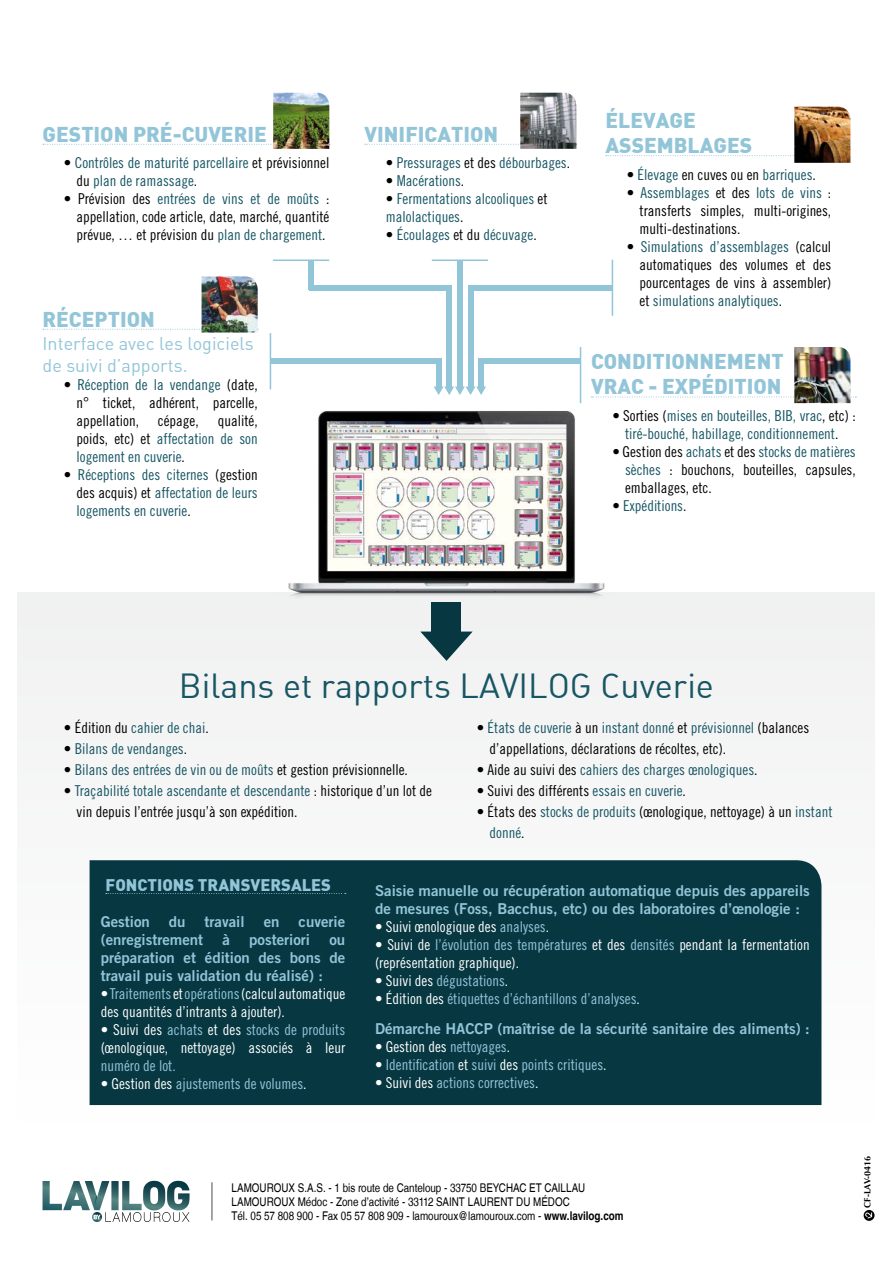
<style>
.page{position:relative;width:893px;height:1263px;background:#fff}
.page>*{position:absolute;margin:0;border:0;box-sizing:border-box;transform-origin:0 0}
.t1{font:34.05px "DIN Alternate";color:#175664}
.t2{font:900 21px/25.2px "DIN";color:#92c5d8}
.t3{font:18px/21.6px "DIN Alternate";color:#92c5d8}
.t4{font:900 16.5px "DIN";color:#92c5d8}
.t5{font:15px/18px "Trade Gothic LT Std Cn 18";color:#000;text-align:justify}
.t6{font:15px/18px "Trade Gothic LT Std Cn 18";color:#175664}
.t7{font:15px/18px "Trade Gothic LT Std Cn 18";color:#fff}
.t8{font:15px/18px "Trade Gothic LT Std Bd 2";color:#92c5d8;text-align:justify}
.t9{font:15px "Trade Gothic LT Std Cn 18";color:#92c5d8}
.t10{font:12px/14.4px "Nimbus San L Reg Con";color:#000}
.t11{font:700 9px "Optima LT Std";color:#000}
.s1{color:#000}
.s2{color:#175664}
.s3{color:#92c5d8}
.s4{color:#fff}
.s5{font-family:"Nimbus San L Bol Con"}
</style>
<div class="page">
<div style="left:0;top:592px;width:893px;height:536px;background:#f5f5f5"></div>
<div style="left:90px;top:860px;width:731px;height:245px;background:#073842"></div>
<svg style="left:43px;top:144px;width:287px;height:1px"></svg>
<svg style="left:43px;top:329px;width:159px;height:1px"></svg>
<svg style="left:365px;top:144px;width:212px;height:1px"></svg>
<svg style="left:606px;top:155px;width:188px;height:1px"></svg>
<svg style="left:620px;top:397px;width:236px;height:1px"></svg>
<svg style="left:106px;top:893px;width:240px;height:1px"></svg>
<img style="left:288px;top:376px;width:331px;height:249px">
<img style="left:273px;top:93px;width:56px;height:56px">
<img style="left:202px;top:276px;width:56px;height:57px">
<img style="left:520px;top:93px;width:56px;height:56px">
<img style="left:794px;top:107px;width:56px;height:56px">
<img style="left:794px;top:347px;width:56px;height:56px">
<div style="left:457px;top:260px;width:6px;height:128px;background:#92c5d8"></div>
<div style="left:432px;top:602px;width:29px;height:37px;background:#073842"></div>
<div style="left:468px;top:285px;width:5px;height:103px;background:#92c5d8"></div>
<div style="left:446px;top:285px;width:6px;height:103px;background:#92c5d8"></div>
<div style="left:478px;top:358px;width:6px;height:30px;background:#92c5d8"></div>
<div style="left:436px;top:358px;width:5px;height:30px;background:#92c5d8"></div>
<div style="left:309px;top:260px;width:5px;height:30px;background:#92c5d8"></div>
<div style="left:478px;top:358px;width:103px;height:6px;background:#92c5d8"></div>
<div style="left:270px;top:358px;width:171px;height:6px;background:#92c5d8"></div>
<div style="left:309px;top:285px;width:142px;height:5px;background:#92c5d8"></div>
<div style="left:468px;top:285px;width:144px;height:5px;background:#92c5d8"></div>
<hr style="left:432px;top:259px;width:56px;height:2px;background:#92c5d8">
<hr style="left:273px;top:259px;width:56px;height:2px;background:#92c5d8">
<hr style="left:270px;top:333px;width:1px;height:56px;background:#92c5d8">
<hr style="left:580px;top:347px;width:1px;height:56px;background:#92c5d8">
<hr style="left:612px;top:260px;width:1px;height:56px;background:#92c5d8">
<svg style="left:420px;top:631px;width:53px;height:30px"></svg>
<svg style="left:434px;top:387px;width:52px;height:8px"></svg>
<div style="left:0;top:0;width:17px;height:1263px;background:#fff"></div>
<div style="left:874px;top:0;width:19px;height:1263px;background:#fff"></div>
<svg style="left:864px;top:1210px;width:10px;height:11px"></svg>
<hr style="left:211px;top:1182px;width:2px;height:38px;background:#87888a">
<svg style="left:43px;top:1181px;width:147px;height:41px"></svg>
<h2 class="t2" style="left:43px;top:120px;width:226px">GESTION PRÉ-CUVERIE</h2>
<p class="t6" style="left:77px;top:154px;width:254px;text-indent:-13px"><span class="s1">•</span> Contrôles de maturité parcellaire <span class="s1">et prévisionnel du</span> plan de ramassage<span class="s1">.</span></p>
<p class="t5" style="left:77px;top:190px;width:254px;text-indent:-13px">• Prévision des <span class="s2">entrées de vins et de moûts</span> : appellation, code article, date, marché, quantité prévue, … et prévision du <span class="s2">plan de chargement</span>.</p>
<h2 class="t2" style="left:43px;top:305px;width:114px">RÉCEPTION</h2>
<p class="t3" style="left:43px;top:333px;width:213px">Interface avec les logiciels de suivi d’apports.</p>
<p class="t5" style="left:77px;top:375px;width:183px;text-indent:-13px">• <span class="s2">Réception de la vendange</span> (date, n° ticket, adhérent, parcelle, appellation,</p>
<p class="t6" style="left:77px;top:411px;width:183px;text-align:justify;text-indent:141px"><span class="s1">qualité, poids, etc) et</span> affectation de son logement en cuverie<span class="s1">.</span></p>
<p class="t6" style="left:77px;top:465px;width:183px;text-align:justify;text-indent:-13px"><span class="s1">•</span> Réceptions des citernes <span class="s1">(gestion des acquis) et</span> affectation de leurs logements en cuverie<span class="s1">.</span></p>
<p class="t5" style="left:158px;top:411px;width:42px">cépage,</p>
<h2 class="t2" style="left:365px;top:120px;width:135px">VINIFICATION</h2>
<p class="t6" style="left:386px;top:154px;width:186px"><span class="s1">•</span> Pressurages <span class="s1">et des</span> débourbages<span class="s1">.</span></p>
<p class="t6" style="left:386px;top:172px;width:80px"><span class="s1">•</span> Macérations<span class="s1">.</span></p>
<p class="t6" style="left:386px;top:190px;width:163px"><span class="s1">•</span> Fermentations alcooliques <span class="s1">et </span>malolactiques<span class="s1">.</span></p>
<p class="t6" style="left:386px;top:226px;width:152px"><span class="s1">•</span> Écoulages <span class="s1">et du</span> décuvage<span class="s1">.</span></p>
<h2 class="t2" style="left:605px;top:107px;width:148px">ÉLEVAGE<br>ASSEMBLAGES</h2>
<p class="t6" style="left:627px;top:165px;width:191px"><span class="s1">•</span> Élevage <span class="s1">en cuves ou en</span> barriques<span class="s1">.</span></p>
<p class="t5" style="left:639px;top:183px;width:193px;text-indent:-13px">• <span class="s2">Assemblages</span> et des <span class="s2">lots de vins</span> : transferts simples, multi-origines, multi-destinations.</p>
<p class="t5" style="left:639px;top:237px;width:193px;text-indent:-13px">• <span class="s2">Simulations d’assemblages</span> (calcul automatiques des volumes et des pourcentages de vins à assembler) et <span class="s2">simulations analytiques</span>.</p>
<h2 class="t2" style="left:591px;top:348px;width:194px">CONDITIONNEMENT<br>VRAC - EXPÉDITION</h2>
<p class="t6" style="left:612px;top:406px;width:245px;text-align:center"><span class="s1">• Sorties (</span>mises en bouteilles, BIB, vrac<span class="s1">, etc) : </span>tiré-bouché, habillage, conditionnement<span class="s1">.</span></p>
<p class="t5" style="left:625px;top:442px;width:232px;text-indent:-13px">• Gestion des <span class="s2">achats</span> et des <span class="s2">stocks de matières sèches</span> : bouchons, bouteilles, capsules, emballages, etc.</p>
<p class="t6" style="left:612px;top:496px;width:76px"><span class="s1">•</span> Expéditions<span class="s1">.</span></p>
<h1 class="t1" style="left:179px;top:665px;width:537px">Bilans et rapports LAVILOG Cuverie</h1>
<p class="t6" style="left:64px;top:718px;width:146px"><span class="s1">• Édition du</span> cahier de chai<span class="s1">.</span></p>
<p class="t6" style="left:64px;top:739px;width:125px"><span class="s1">•</span> Bilans de vendanges<span class="s1">.</span></p>
<p class="t6" style="left:64px;top:760px;width:346px"><span class="s1">•</span> Bilans des entrées de vin ou de moûts <span class="s1">et gestion prévisionnelle.</span></p>
<p class="t5" style="left:77px;top:780px;width:357px;line-height:21px;text-indent:-13px">• <span class="s2">Traçabilité totale ascendante et descendante</span> : historique d’un lot de vin depuis l’entrée jusqu’à son expédition.</p>
<p class="t5" style="left:490px;top:717px;width:321px;line-height:21px;text-indent:-13px">• <span class="s2">États de cuverie</span> à un <span class="s2">instant donné</span> et <span class="s2">prévisionnel</span> (balances d’appellations, déclarations de récoltes, etc).</p>
<p class="t6" style="left:477px;top:760px;width:282px"><span class="s1">• Aide au suivi des</span> cahiers des charges œnologiques<span class="s1">.</span></p>
<p class="t5" style="left:477px;top:781px;width:211px">• Suivi des différents <span class="s2">essais en cuverie</span>.</p>
<p class="t5" style="left:490px;top:801px;width:344px;line-height:21px;text-indent:-13px">• États des <span class="s2">stocks de produits</span> (œnologique, nettoyage) à un <span class="s2">instant donné</span>.</p>
<p class="t4" style="left:106px;top:874px;width:227px">FONCTIONS TRANSVERSALES</p>
<p class="t8" style="left:101px;top:913px;width:51px">Gestion</p>
<p class="t8" style="left:169px;top:913px;width:18px">du</p>
<p class="t8" style="left:205px;top:913px;width:41px">travail</p>
<p class="t8" style="left:264px;top:913px;width:17px">en</p>
<p class="t8" style="left:299px;top:913px;width:48px">cuverie</p>
<p class="t8" style="left:101px;top:931px;width:104px">(enregistrement</p>
<p class="t8" style="left:222px;top:931px;width:9px">à</p>
<p class="t8" style="left:249px;top:931px;width:62px">posteriori</p>
<p class="t8" style="left:101px;top:931px;width:246px;text-indent:229px">ou préparation et édition des bons de travail puis validation du réalisé) :</p>
<p class="t7" style="left:101px;top:985px;width:246px">• <span class="s3">Traitements</span> et <span class="s3">opérations</span> (calcul automatique des quantités d’intrants à ajouter).</p>
<p class="t7" style="left:101px;top:1021px;width:246px">• Suivi des <span class="s3">achats</span> et des <span class="s3">stocks de produits </span>(œnologique, nettoyage) associés à leur</p>
<p class="t9" style="left:101px;top:1057px;width:76px">numéro de lot.</p>
<p class="t9" style="left:101px;top:1075px;width:207px"><span class="s4">• Gestion des</span> ajustements de volumes<span class="s4">.</span></p>
<p class="t8" style="left:375px;top:881px;width:436px">Saisie manuelle ou récupération automatique depuis des appareils de mesures (Foss, Bacchus, etc) ou des laboratoires d’œnologie :</p>
<p class="t7" style="left:375px;top:917px;width:176px">• Suivi œnologique des <span class="s3">analyses</span>.</p>
<p class="t7" style="left:375px;top:935px;width:436px">• Suivi de <span class="s3">l’évolution des températures</span> et des <span class="s3">densités</span> pendant la fermentation (représentation graphique).</p>
<p class="t9" style="left:375px;top:971px;width:135px"><span class="s4">• Suivi des</span> dégustations<span class="s4">.</span></p>
<p class="t9" style="left:375px;top:989px;width:266px"><span class="s4">• Édition des</span> étiquettes d’échantillons d’analyses<span class="s4">.</span></p>
<p class="t8" style="left:375px;top:1020px;width:436px">Démarche HACCP (maîtrise de la sécurité sanitaire des aliments) :</p>
<p class="t7" style="left:375px;top:1038px;width:136px">• Gestion des <span class="s3">nettoyages</span>.</p>
<p class="t9" style="left:375px;top:1056px;width:233px"><span class="s4">•</span> Identification <span class="s4">et</span> suivi <span class="s4">des</span> points critiques<span class="s4">.</span></p>
<p class="t9" style="left:375px;top:1074px;width:165px"><span class="s4">• Suivi des</span> actions correctives<span class="s4">.</span></p>
<p class="t10" style="left:231px;top:1180px;width:394px">LAMOUROUX S.A.S. - 1 bis route de Canteloup - 33750 BEYCHAC ET CAILLAU<br>LAMOUROUX Médoc - Zone d’activité - 33112 SAINT LAURENT DU MÉDOC<br>Tél. 05 57 808 900 - Fax 05 57 808 909 - lamouroux@lamouroux.com - <span class="s5">www.lavilog.com</span></p>
<p class="t11" style="left:862px;top:1207px;width:53px;rotate:-90deg">CF-LAV-0416</p>
</div>
